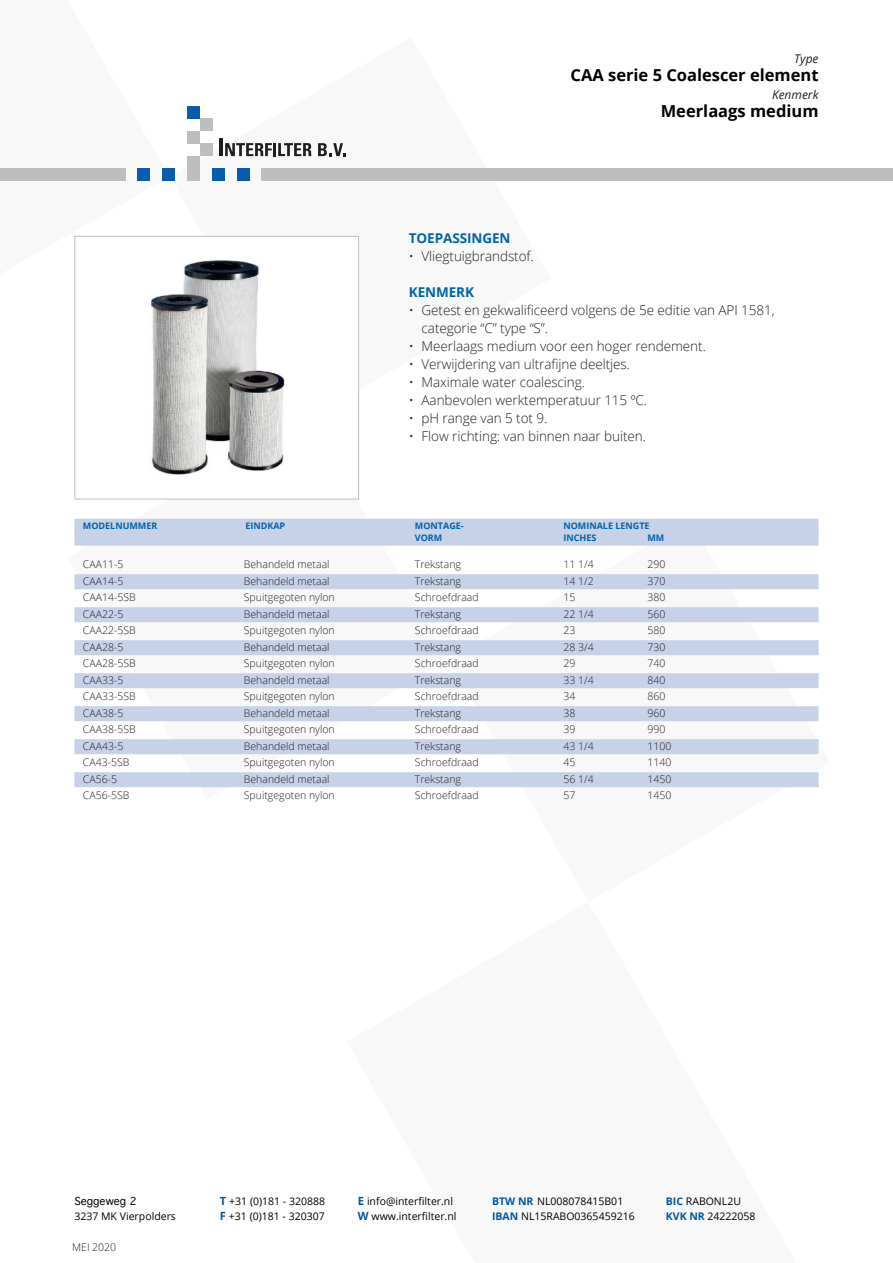
<style>
.page{position:relative;width:893px;height:1263px;background:#fff}
.page>*{position:absolute;margin:0;border:0;box-sizing:border-box;transform-origin:0 0}
.t1{font:700 16.5px "Open Sans";color:#000}
.t2{font:300 13.5px "Open Sans";letter-spacing:-.005em;color:#231f20}
.t3{font:700 13.5px "Open Sans";letter-spacing:-.005em;color:#0163a7}
.t4{font:italic 12px "Open Sans";color:#231f20}
.t5{font:300 10.5px "Open Sans";color:#231f20}
.t6{font:10.5px/15px "Open Sans";color:#000}
.t7{font:10.5px "Geneva";color:#000}
.t8{font:700 9px "Open Sans";color:#0163a7}
.s1{font-weight:700;font-size:11.25px;color:#01579f}
.s2{font-weight:700;color:#01579f}
</style>
<div class="page">
<svg style="left:74px;top:499px;width:375px;height:289px"></svg>
<svg style="left:449px;top:589px;width:370px;height:199px"></svg>
<hr style="left:219px;top:139px;width:3px;height:17px;background:#201d1e">
<svg style="left:225px;top:143px;width:86px;height:13px"></svg>
<div style="left:187px;top:106px;width:13px;height:13px;background:#075dac"></div>
<div style="left:200px;top:119px;width:12px;height:12px;background:#bdbebe"></div>
<div style="left:187px;top:131px;width:13px;height:13px;background:#bdbebe"></div>
<div style="left:200px;top:144px;width:12px;height:12px;background:#bdbebe"></div>
<div style="left:187px;top:156px;width:13px;height:13px;background:#bdbebe"></div>
<div style="left:187px;top:169px;width:13px;height:12px;background:#bdbebe"></div>
<div style="left:212px;top:169px;width:13px;height:12px;background:#075dac"></div>
<div style="left:237px;top:169px;width:13px;height:12px;background:#075dac"></div>
<div style="left:138px;top:169px;width:12px;height:12px;background:#075dac"></div>
<div style="left:162px;top:169px;width:13px;height:12px;background:#075dac"></div>
<svg style="left:318px;top:143px;width:28px;height:13px"></svg>
<div style="left:262px;top:168px;width:631px;height:13px;background:#bdbebe"></div>
<div style="left:0;top:168px;width:126px;height:13px;background:#bdbebe"></div>
<img style="left:151px;top:260px;width:134px;height:215px">
<div style="left:74px;top:236px;width:285px;height:263px;border:1px solid #bdbebe"></div>
<div style="left:74px;top:519px;width:745px;height:15px;background:#c7d1e8"></div>
<div style="left:74px;top:531px;width:745px;height:15px;background:#c7d1e8"></div>
<div style="left:74px;top:574px;width:745px;height:15px;background:#c7d1e8"></div>
<div style="left:74px;top:607px;width:745px;height:15px;background:#c7d1e8"></div>
<div style="left:74px;top:640px;width:745px;height:15px;background:#c7d1e8"></div>
<div style="left:74px;top:673px;width:745px;height:15px;background:#c7d1e8"></div>
<div style="left:74px;top:706px;width:745px;height:15px;background:#c7d1e8"></div>
<div style="left:74px;top:739px;width:745px;height:15px;background:#c7d1e8"></div>
<div style="left:74px;top:772px;width:745px;height:15px;background:#c7d1e8"></div>
<p class="t4" style="left:794px;top:50px;width:26px">Type</p>
<p class="t1" style="left:571px;top:63px;width:249px">CAA serie 5 Coalescer element</p>
<p class="t4" style="left:772px;top:86px;width:48px">Kenmerk</p>
<p class="t1" style="left:661px;top:99px;width:159px">Meerlaags medium</p>
<p class="t3" style="left:409px;top:229px;width:103px">TOEPASSINGEN</p>
<p class="t2" style="left:409px;top:247px;width:126px">• Vliegtuigbrandstof.</p>
<p class="t3" style="left:409px;top:283px;width:67px">KENMERK</p>
<p class="t2" style="left:409px;top:301px;width:367px">• Getest en gekwalificeerd volgens de 5e editie van API 1581,</p>
<p class="t2" style="left:422px;top:319px;width:128px">categorie “C” type “S”.</p>
<p class="t2" style="left:409px;top:337px;width:299px">• Meerlaags medium voor een hoger rendement.</p>
<p class="t2" style="left:409px;top:355px;width:223px">• Verwijdering van ultrafijne deeltjes.</p>
<p class="t2" style="left:409px;top:373px;width:178px">• Maximale water coalescing.</p>
<p class="t2" style="left:409px;top:391px;width:240px">• Aanbevolen werktemperatuur 115 ºC.</p>
<p class="t2" style="left:409px;top:409px;width:140px">• pH range van 5 tot 9.</p>
<p class="t2" style="left:409px;top:427px;width:239px">• Flow richting: van binnen naar buiten.</p>
<p class="t8" style="left:83px;top:520px;width:76px">MODELNUMMER</p>
<p class="t8" style="left:245px;top:520px;width:41px">EINDKAP</p>
<p class="t8" style="left:415px;top:520px;width:50px">MONTAGE-</p>
<p class="t8" style="left:563px;top:520px;width:88px">NOMINALE LENGTE</p>
<p class="t8" style="left:415px;top:532px;width:29px">VORM</p>
<p class="t8" style="left:563px;top:532px;width:34px">INCHES</p>
<p class="t8" style="left:647px;top:532px;width:18px">MM</p>
<p class="t5" style="left:83px;top:557px;width:42px">CAA11-5</p>
<p class="t5" style="left:244px;top:557px;width:87px">Behandeld metaal</p>
<p class="t5" style="left:415px;top:557px;width:48px">Trekstang</p>
<p class="t5" style="left:563px;top:557px;width:32px">11 1/4</p>
<p class="t5" style="left:647px;top:557px;width:19px">290</p>
<p class="t5" style="left:83px;top:574px;width:42px">CAA14-5</p>
<p class="t5" style="left:244px;top:574px;width:87px">Behandeld metaal</p>
<p class="t5" style="left:415px;top:574px;width:48px">Trekstang</p>
<p class="t5" style="left:563px;top:574px;width:32px">14 1/2</p>
<p class="t5" style="left:647px;top:574px;width:19px">370</p>
<p class="t5" style="left:83px;top:590px;width:54px">CAA14-5SB</p>
<p class="t5" style="left:244px;top:590px;width:92px">Spuitgegoten nylon</p>
<p class="t5" style="left:415px;top:590px;width:65px">Schroefdraad</p>
<p class="t5" style="left:563px;top:590px;width:13px">15</p>
<p class="t5" style="left:647px;top:590px;width:19px">380</p>
<p class="t5" style="left:83px;top:607px;width:42px">CAA22-5</p>
<p class="t5" style="left:244px;top:607px;width:87px">Behandeld metaal</p>
<p class="t5" style="left:415px;top:607px;width:48px">Trekstang</p>
<p class="t5" style="left:563px;top:607px;width:32px">22 1/4</p>
<p class="t5" style="left:647px;top:607px;width:19px">560</p>
<p class="t5" style="left:83px;top:623px;width:54px">CAA22-5SB</p>
<p class="t5" style="left:244px;top:623px;width:92px">Spuitgegoten nylon</p>
<p class="t5" style="left:415px;top:623px;width:65px">Schroefdraad</p>
<p class="t5" style="left:563px;top:623px;width:13px">23</p>
<p class="t5" style="left:647px;top:623px;width:19px">580</p>
<p class="t5" style="left:83px;top:640px;width:42px">CAA28-5</p>
<p class="t5" style="left:244px;top:640px;width:87px">Behandeld metaal</p>
<p class="t5" style="left:415px;top:640px;width:48px">Trekstang</p>
<p class="t5" style="left:563px;top:640px;width:32px">28 3/4</p>
<p class="t5" style="left:647px;top:640px;width:19px">730</p>
<p class="t5" style="left:83px;top:656px;width:54px">CAA28-5SB</p>
<p class="t5" style="left:244px;top:656px;width:92px">Spuitgegoten nylon</p>
<p class="t5" style="left:415px;top:656px;width:65px">Schroefdraad</p>
<p class="t5" style="left:563px;top:656px;width:13px">29</p>
<p class="t5" style="left:647px;top:656px;width:19px">740</p>
<p class="t5" style="left:83px;top:673px;width:42px">CAA33-5</p>
<p class="t5" style="left:244px;top:673px;width:87px">Behandeld metaal</p>
<p class="t5" style="left:415px;top:673px;width:48px">Trekstang</p>
<p class="t5" style="left:563px;top:673px;width:32px">33 1/4</p>
<p class="t5" style="left:647px;top:673px;width:19px">840</p>
<p class="t5" style="left:83px;top:689px;width:54px">CAA33-5SB</p>
<p class="t5" style="left:244px;top:689px;width:92px">Spuitgegoten nylon</p>
<p class="t5" style="left:415px;top:689px;width:65px">Schroefdraad</p>
<p class="t5" style="left:563px;top:689px;width:13px">34</p>
<p class="t5" style="left:647px;top:689px;width:19px">860</p>
<p class="t5" style="left:83px;top:706px;width:42px">CAA38-5</p>
<p class="t5" style="left:244px;top:706px;width:87px">Behandeld metaal</p>
<p class="t5" style="left:415px;top:706px;width:48px">Trekstang</p>
<p class="t5" style="left:563px;top:706px;width:13px">38</p>
<p class="t5" style="left:647px;top:706px;width:19px">960</p>
<p class="t5" style="left:83px;top:722px;width:54px">CAA38-5SB</p>
<p class="t5" style="left:244px;top:722px;width:92px">Spuitgegoten nylon</p>
<p class="t5" style="left:415px;top:722px;width:65px">Schroefdraad</p>
<p class="t5" style="left:563px;top:722px;width:13px">39</p>
<p class="t5" style="left:647px;top:722px;width:19px">990</p>
<p class="t5" style="left:83px;top:739px;width:42px">CAA43-5</p>
<p class="t5" style="left:244px;top:739px;width:87px">Behandeld metaal</p>
<p class="t5" style="left:415px;top:739px;width:48px">Trekstang</p>
<p class="t5" style="left:563px;top:739px;width:32px">43 1/4</p>
<p class="t5" style="left:647px;top:739px;width:25px">1100</p>
<p class="t5" style="left:83px;top:755px;width:48px">CA43-5SB</p>
<p class="t5" style="left:244px;top:755px;width:92px">Spuitgegoten nylon</p>
<p class="t5" style="left:415px;top:755px;width:65px">Schroefdraad</p>
<p class="t5" style="left:563px;top:755px;width:13px">45</p>
<p class="t5" style="left:647px;top:755px;width:25px">1140</p>
<p class="t5" style="left:83px;top:772px;width:36px">CA56-5</p>
<p class="t5" style="left:244px;top:772px;width:87px">Behandeld metaal</p>
<p class="t5" style="left:415px;top:772px;width:48px">Trekstang</p>
<p class="t5" style="left:563px;top:772px;width:32px">56 1/4</p>
<p class="t5" style="left:647px;top:772px;width:25px">1450</p>
<p class="t5" style="left:83px;top:788px;width:48px">CA56-5SB</p>
<p class="t5" style="left:244px;top:788px;width:92px">Spuitgegoten nylon</p>
<p class="t5" style="left:415px;top:788px;width:65px">Schroefdraad</p>
<p class="t5" style="left:563px;top:788px;width:13px">57</p>
<p class="t5" style="left:647px;top:788px;width:25px">1450</p>
<p class="t7" style="left:74px;top:1195px;width:64px">Seggeweg 2</p>
<p class="t6" style="left:74px;top:1208px;width:103px">3237 MK Vierpolders</p>
<p class="t5" style="left:72px;top:1240px;width:45px">MEI 2020</p>
<p class="t6" style="left:220px;top:1194px;width:107px"><span class="s1">T</span> +31 (0)181 - 320888<br><span class="s1">F</span> +31 (0)181 - 320307</p>
<p class="t6" style="left:492px;top:1193px;width:144px"><span class="s2">BTW NR</span> NL008078415B01<br><span class="s2">IBAN</span> NL15RABO0365459216</p>
<p class="t6" style="left:666px;top:1193px;width:91px"><span class="s2">BIC</span> RABONL2U<br><span class="s2">KVK NR</span> 24222058</p>
<p class="t6" style="left:358px;top:1194px;width:100px"><span class="s1">E</span> info@interfilter.nl<br><span class="s1">W</span> www.interfilter.nl</p>
</div>
